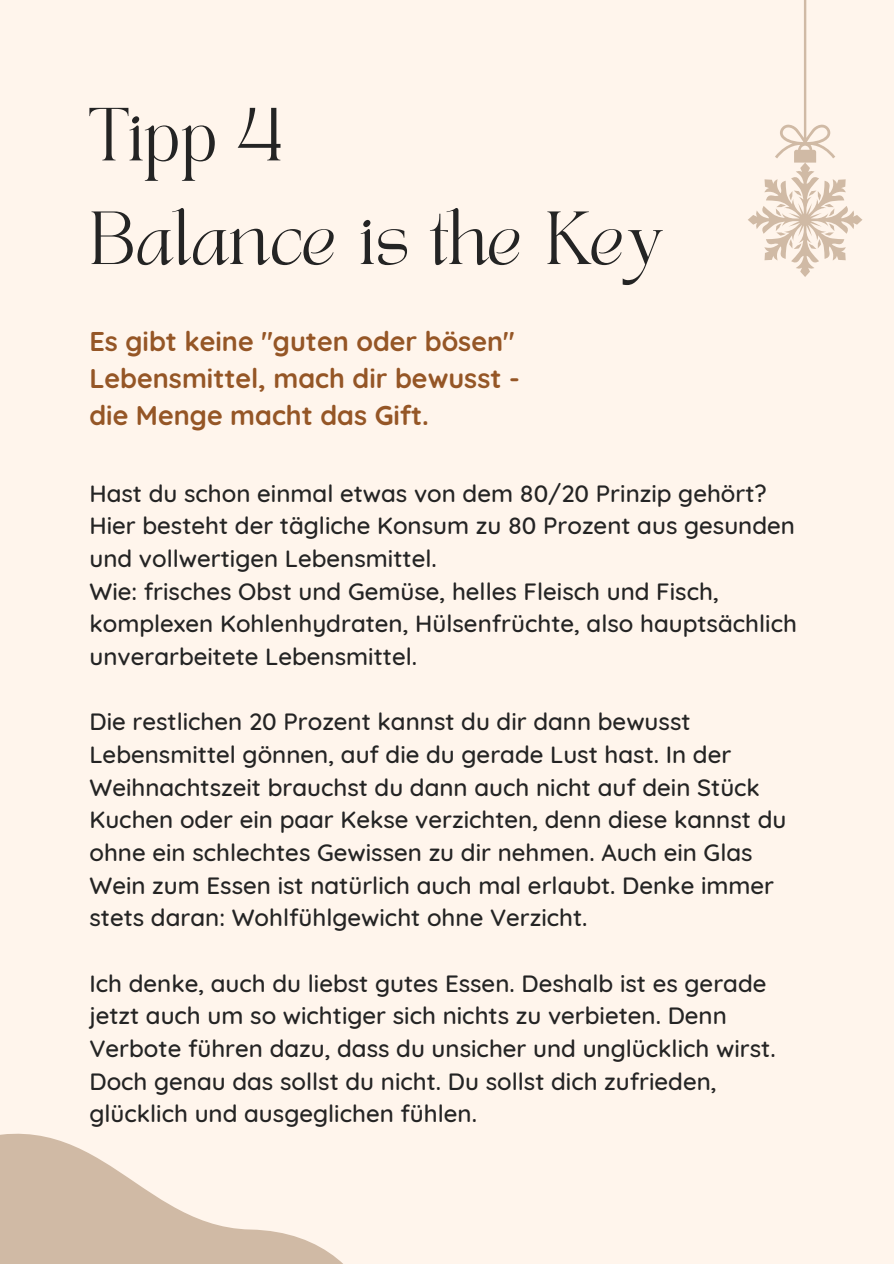
<style>
.page{position:relative;width:894px;height:1264px;background:#fff}
.page>*{position:absolute;margin:0;border:0;box-sizing:border-box;transform-origin:0 0}
.t1{font:52.5px "TANAEGEAN";color:#242424}
.t2{font:700 27px/37.2px "Quicksand";color:#955626}
.t3{font:500 24px/32.7px "Quicksand";color:#242424}
</style>
<div class="page">
<div style="left:0;top:0;width:893px;height:1263px;background:#fff5ec"></div>
<svg style="left:0;top:1133px;width:342px;height:130px;fill:#d0baa5"></svg>
<svg style="left:748px;top:0;width:114px;height:277px"></svg>
<p class="t1" style="left:89px;top:104px;width:195px">Tipp 4</p>
<p class="t1" style="left:89px;top:208px;width:574px">Balance is the Key</p>
<p class="t2" style="left:89px;top:322px;width:431px">Es gibt keine "guten oder bösen"<br>Lebensmittel, mach dir bewusst - die Menge macht das Gift.</p>
<p class="t3" style="left:89px;top:476px;width:678px">Hast du schon einmal etwas von dem 80/20 Prinzip gehört?</p>
<p class="t3" style="left:89px;top:509px;width:707px">Hier besteht der tägliche Konsum zu 80 Prozent aus gesunden und vollwertigen Lebensmittel.</p>
<p class="t3" style="left:89px;top:574px;width:708px">Wie: frisches Obst und Gemüse, helles Fleisch und Fisch, komplexen Kohlenhydraten, Hülsenfrüchte, also hauptsächlich unverarbeitete Lebensmittel.</p>
<p class="t3" style="left:89px;top:705px;width:698px">Die restlichen 20 Prozent kannst du dir dann bewusst Lebensmittel gönnen, auf die du gerade Lust hast. In der Weihnachtszeit brauchst du dann auch nicht auf dein Stück Kuchen oder ein paar Kekse verzichten, denn diese kannst du ohne ein schlechtes Gewissen zu dir nehmen. Auch ein Glas Wein zum Essen ist natürlich auch mal erlaubt. Denke immer stets daran: Wohlfühlgewicht ohne Verzicht.</p>
<p class="t3" style="left:89px;top:966px;width:687px">Ich denke, auch du liebst gutes Essen. Deshalb ist es gerade jetzt auch um so wichtiger sich nichts zu verbieten. Denn Verbote führen dazu, dass du unsicher und unglücklich wirst.<br>Doch genau das sollst du nicht. Du sollst dich zufrieden, glücklich und ausgeglichen fühlen.</p>
</div>
